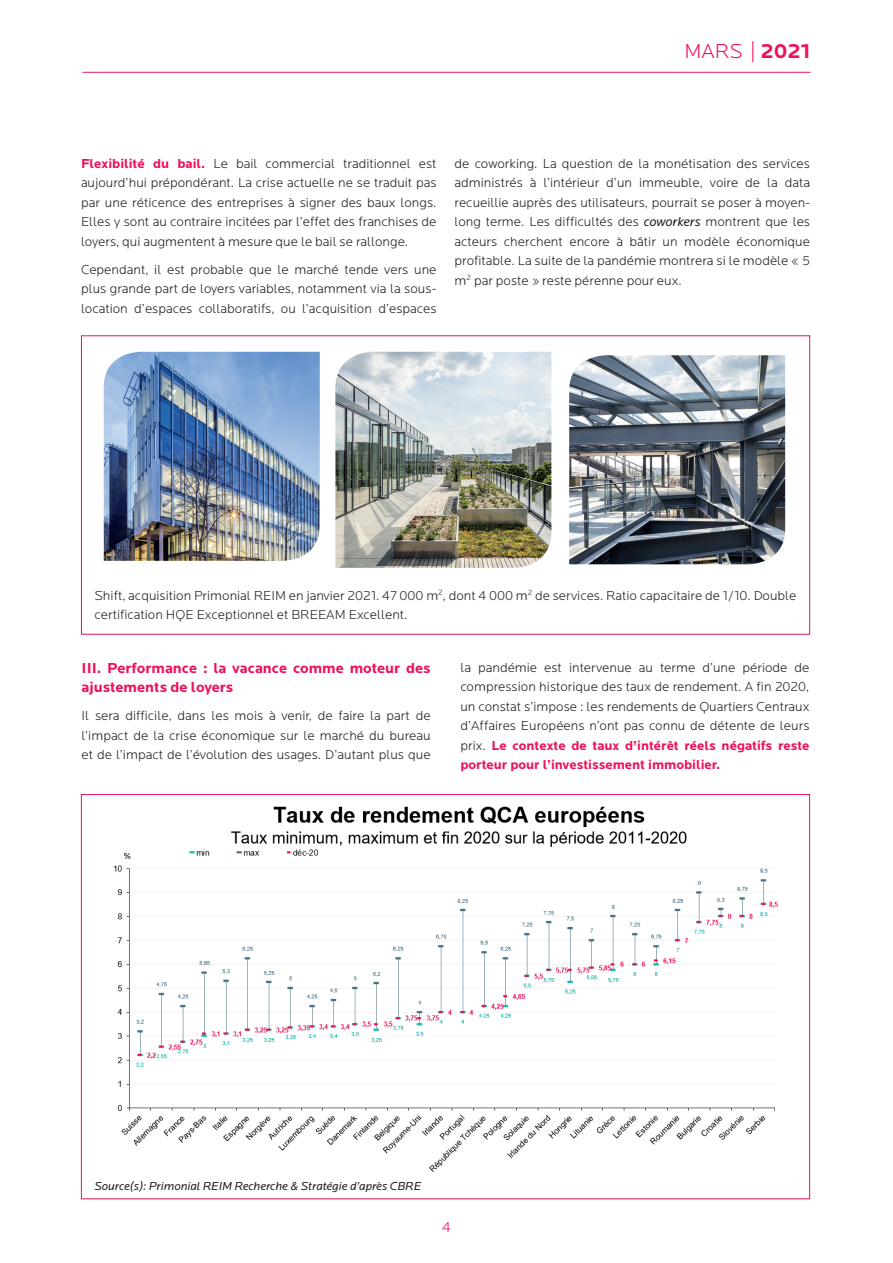
<style>
.page{position:relative;width:893px;height:1263px;background:#fff}
.page>*{position:absolute;margin:0;border:0;box-sizing:border-box;transform-origin:0 0}
.t1{font:300 21px "Locator";color:#ee1059}
.t2{font:700 15px/19.5px "Locator";color:#ee1059}
.t3{font:300 15px "Locator";color:#ee1059}
.t4{font:300 13.5px/19.5px "Locator";color:#231f20;text-align:justify}
.t5{font:italic 12px "Locator";color:#231f20}
.s1{font-weight:700}
.s2{font-weight:700;color:#ee1059}
.s3{font-weight:400;font-style:italic}
</style>
<div class="page">
<hr style="left:83px;top:72px;width:727px;height:1px;background:#ed165a">
<img style="left:104px;top:352px;width:216px;height:209px">
<img style="left:335px;top:352px;width:216px;height:216px">
<img style="left:569px;top:355px;width:216px;height:209px">
<img style="left:113px;top:806px;width:665px;height:366px">
<h1 class="t1" style="left:684px;top:39px;width:128px">MARS | <span class="s1">2021</span></h1>
<p class="t4" style="left:81px;top:154px;width:357px"><span class="s2">Flexibilité du bail.</span> Le bail commercial traditionnel est aujourd’hui prépondérant. La crise actuelle ne se traduit pas par une réticence des entreprises à signer des baux longs.<br>Elles y sont au contraire incitées par l’effet des franchises de loyers, qui augmentent à mesure que le bail se rallonge.</p>
<p class="t4" style="left:81px;top:260px;width:357px">Cependant, il est probable que le marché tende vers une plus grande part de loyers variables, notamment via la sous&shy;location d’espaces collaboratifs, ou l’acquisition d’espaces</p>
<p class="t4" style="left:455px;top:154px;width:357px">de coworking. La question de la monétisation des services administrés à l’intérieur d’un immeuble, voire de la data recueillie auprès des utilisateurs, pourrait se poser à moyen&shy;long terme. Les difficultés des <span class="s3">coworkers</span> montrent que les acteurs cherchent encore à bâtir un modèle économique profitable. La suite de la pandémie montrera si le modèle « 5 m<sup>2</sup> par poste » reste pérenne pour eux.</p>
<p class="t4" style="left:94px;top:585px;width:704px">Shift, acquisition Primonial REIM en janvier 2021. 47 000 m<sup>2</sup>, dont 4 000 m<sup>2</sup> de services. Ratio capacitaire de 1/10. Double certification HQE Exceptionnel et BREEAM Excellent.</p>
<p class="t2" style="left:82px;top:658px;width:351px">III. Performance : la vacance comme moteur des ajustements de loyers</p>
<p class="t4" style="left:82px;top:706px;width:351px">Il sera difficile, dans les mois à venir, de faire la part de l’impact de la crise économique sur le marché du bureau et de l’impact de l’évolution des usages. D’autant plus que</p>
<p class="t4" style="left:460px;top:657px;width:351px">la pandémie est intervenue au terme d’une période de compression historique des taux de rendement. A fin 2020, un constat s’impose : les rendements de Quartiers Centraux d’Affaires Européens n’ont pas connu de détente de leurs prix. <span class="s2">Le contexte de taux d’intérêt réels négatifs reste porteur pour l’investissement immobilier.</span></p>
<p class="t5" style="left:94px;top:1179px;width:328px">Source(s): Primonial REIM Recherche &amp; Stratégie d’après CBRE</p>
<p class="t3" style="left:442px;top:1218px;width:10px">4</p>
</div>
